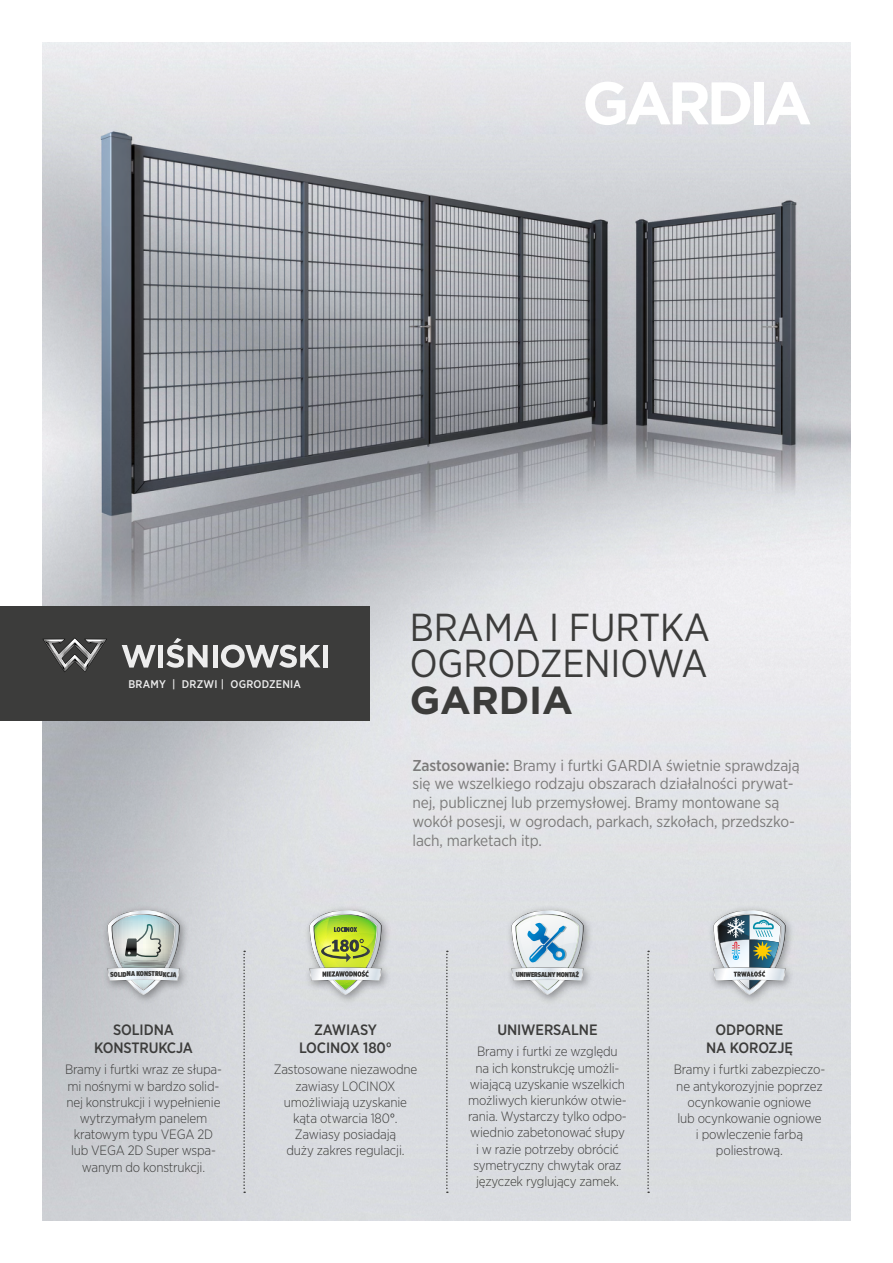
<style>
.page{position:relative;width:893px;height:1263px;background:#fff}
.page>*{position:absolute;margin:0;border:0;box-sizing:border-box;transform-origin:0 0}
.t1{font:700 60px "Gotham";letter-spacing:-.075em;color:#fff}
.t2{font:39px/36.8px "Gotham Narrow";letter-spacing:-.005em;color:#3c3c3b}
.t3{font:700 39px "Gotham";letter-spacing:-.005em;color:#3c3c3b}
.t4{font:15.75px/18.9px "Gotham Narrow";letter-spacing:-.01em;color:#7c7b7b}
.t5{font:500 15px/18px "Gotham Narrow";letter-spacing:-.01em;color:#3c3c3b;text-align:center}
.t6{font:300 13.5px/16.2px "Gotham Narrow";letter-spacing:-.01em;color:#3c3c3b;text-align:center}
.t7{font:500 11.1px "Gotham Narrow";letter-spacing:.02em;color:#ededed}
.t8{font:900 7.05px "Gotham X Narrow";letter-spacing:-.015em;color:#3c3c3b}
.s1{font-weight:500}
.s2{font-weight:400}
</style>
<div class="page">
<img style="left:43px;top:43px;width:807px;height:1177px">
<div style="left:0;top:606px;width:370px;height:115px;background:#3c3c3b"></div>
<svg style="left:43px;top:638px;width:64px;height:34px"></svg>
<svg style="left:122px;top:645px;width:34px;height:22px"></svg>
<div style="left:158px;top:645px;width:5px;height:22px;background:#ededed"></div>
<svg style="left:166px;top:638px;width:42px;height:30px"></svg>
<div style="left:213px;top:645px;width:5px;height:22px;background:#ededed"></div>
<svg style="left:221px;top:645px;width:100px;height:23px"></svg>
<hr style="left:323px;top:645px;width:4px;height:22px;background:#ededed">
<svg style="left:243px;top:951px;width:2px;height:242px"></svg>
<svg style="left:446px;top:951px;width:2px;height:242px"></svg>
<svg style="left:647px;top:951px;width:2px;height:242px"></svg>
<div style="left:505px;top:905px;width:88px;height:100px;background:#000;opacity:.35"></div>
<div style="left:707px;top:905px;width:88px;height:100px;background:#000;opacity:.35"></div>
<svg style="left:713px;top:910px;width:72px;height:85px"></svg>
<div style="left:303px;top:905px;width:88px;height:100px;background:#000;opacity:.35"></div>
<img style="left:309px;top:910px;width:72px;height:85px">
<div style="left:102px;top:905px;width:87px;height:100px;background:#000;opacity:.35"></div>
<svg style="left:108px;top:910px;width:71px;height:85px;background:#c1c8c8"></svg>
<svg style="left:511px;top:910px;width:72px;height:85px"></svg>
<h1 class="t1" style="left:582px;top:63px;width:231px">GARDIA</h1>
<p class="t7" style="left:129px;top:677px;width:174px">BRAMY | DRZWI | OGRODZENIA</p>
<h2 class="t2" style="left:410px;top:608px;width:302px">BRAMA I FURTKA<br>OGRODZENIOWA</h2>
<h2 class="t3" style="left:410px;top:674px;width:165px">GARDIA</h2>
<p class="t4" style="left:412px;top:755px;width:389px"><span class="s1">Zastosowanie:</span> Bramy i furtki GARDIA świetnie sprawdzają się we wszelkiego rodzaju obszarach działalności prywat&shy;nej, publicznej lub przemysłowej. Bramy montowane są wokół posesji, w ogrodach, parkach, szkołach, przedszko&shy;lach, marketach itp.</p>
<p class="t8" style="left:131px;top:969px;width:26px">A KONST</p>
<p class="t8" style="left:538px;top:970px;width:25px">SALNY M</p>
<p class="t5" style="left:94px;top:1020px;width:100px">SOLIDNA<br>KONSTRUKCJA</p>
<p class="t6" style="left:65px;top:1061px;width:158px">Bramy i furtki wraz ze słupa&shy;mi nośnymi w bardzo solid&shy;nej konstrukcji i wypełnienie wytrzymałym panelem kratowym typu VEGA 2D lub VEGA 2D Super wspa&shy;wanym do konstrukcji.</p>
<p class="t5" style="left:299px;top:1020px;width:94px">ZAWIASY<br>LOCINOX 180°</p>
<p class="t6" style="left:274px;top:1061px;width:145px">Zastosowane niezawodne zawiasy LOCINOX umożliwiają uzyskanie kąta otwarcia 180<span class="s2">°</span>.<br>Zawiasy posiadają<br>duży zakres regulacji.</p>
<p class="t5" style="left:497px;top:1020px;width:102px">UNIWERSALNE</p>
<p class="t5" style="left:706px;top:1020px;width:88px">ODPORNE<br>NA KOROZJĘ</p>
<p class="t6" style="left:674px;top:1061px;width:153px">Bramy i furtki zabezpieczo&shy;ne antykorozyjnie poprzez ocynkowanie ogniowe<br>lub ocynkowanie ogniowe<br>i powleczenie farbą poliestrową.</p>
<p class="t6" style="left:468px;top:1043px;width:160px">Bramy i furtki ze względu<br>na ich konstrukcję umożli&shy;wiającą uzyskanie wszelkich możliwych kierunków otwie&shy;rania. Wystarczy tylko odpo&shy;wiednio zabetonować słupy i w razie potrzeby obrócić symetryczny chwytak oraz języczek ryglujący zamek.</p>
</div>
